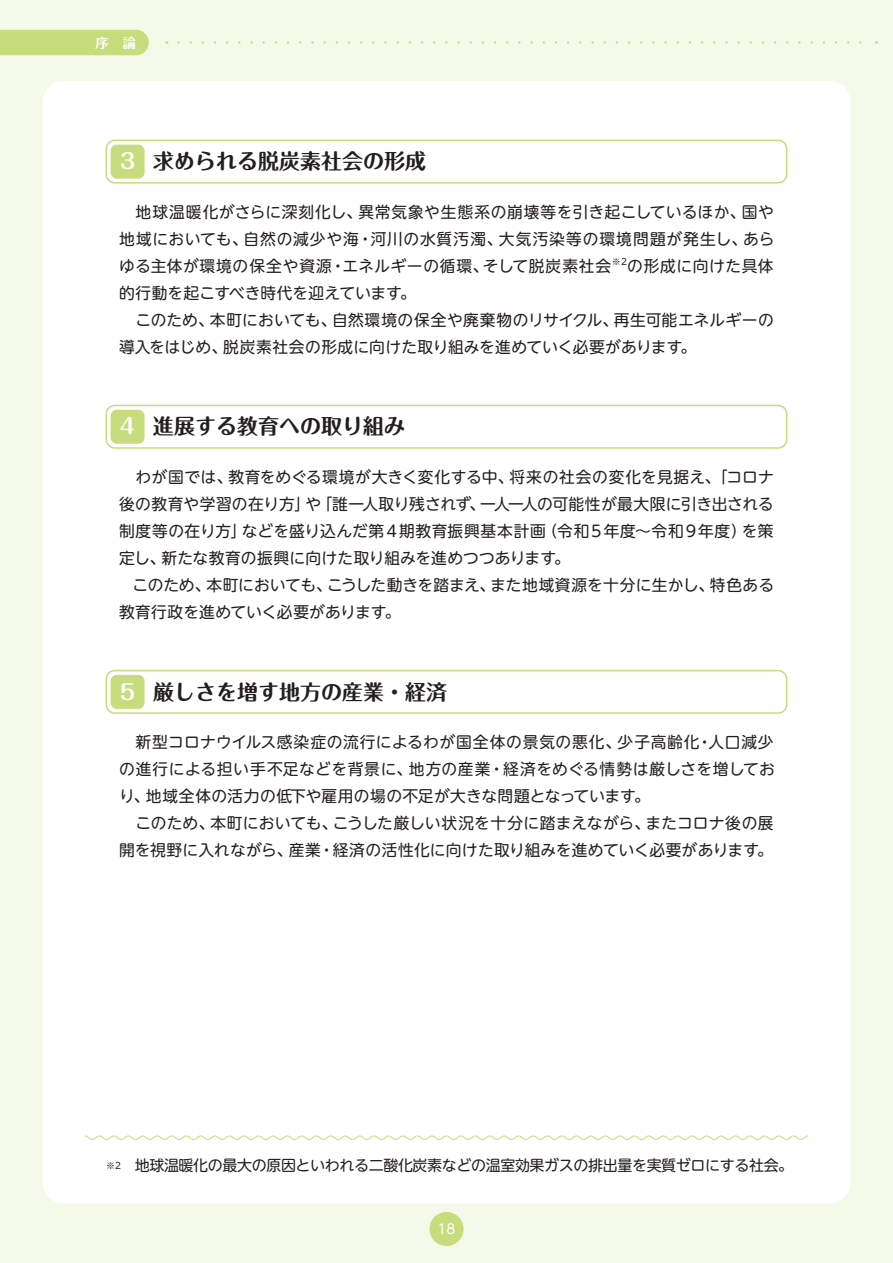
<style>
.page{position:relative;width:893px;height:1263px;background:#f4f9e9}
.page>*{position:absolute;margin:0;border:0;box-sizing:border-box;transform-origin:0 0}
.t1{font:700 21px "Maru Fo Pro";color:#231f20}
.t2{font:15.75px/27px "UD Shin M Go Pro";letter-spacing:.02em;color:#231f20}
.t3{font:15px "UD Shin M Go Pro";letter-spacing:-.025em;color:#231f20}
.t4{font:700 13.5px "Maru Fo Pro";color:#fff}
.t5{font:13.5px "UD Shin M Go Pro";color:#fff}
.s1{color:#fff}
</style>
<div class="page">
<div style="left:43px;top:81px;width:807px;height:1122px;background:#fff;border-radius:21px"></div>
<div style="left:429px;top:1212px;width:34px;height:34px;background:#c6dc7d;border-radius:50%"></div>
<div style="left:0;top:30px;width:149px;height:25px;background:#c6dc7d"></div>
<svg style="left:178px;top:41px;width:684px;height:3px"></svg>
<div style="left:106px;top:140px;width:681px;height:44px;border:2px solid #c6dc7d;border-radius:9px"></div>
<div style="left:111px;top:145px;width:34px;height:34px;background:#c6dc7d;border-radius:6px"></div>
<div style="left:106px;top:405px;width:681px;height:44px;border:2px solid #c6dc7d;border-radius:9px"></div>
<div style="left:111px;top:410px;width:34px;height:34px;background:#c6dc7d;border-radius:6px"></div>
<div style="left:106px;top:670px;width:681px;height:44px;border:2px solid #c6dc7d;border-radius:9px"></div>
<div style="left:111px;top:675px;width:34px;height:34px;background:#c6dc7d;border-radius:6px"></div>
<svg style="left:84px;top:1135px;width:725px;height:5px"></svg>
<p class="t4" style="left:96px;top:32px;width:42px">序　論</p>
<h1 class="t1" style="left:117px;top:145px;width:311px"><span class="s1">３</span> 求められる脱炭素社会の形成</h1>
<p class="t2" style="left:119px;top:198px;width:657px">　地球温暖化がさらに深刻化し、異常気象や生態系の崩壊等を引き起こしているほか、国や地域においても、自然の減少や海・河川の水質汚濁、大気汚染等の環境問題が発生し、あらゆる主体が環境の保全や資源・エネルギーの循環、そして脱炭素社会<sup>※2</sup>の形成に向けた具体的行動を起こすべき時代を迎えています。<br>　このため、本町においても、自然環境の保全や廃棄物のリサイクル、再生可能エネルギーの導入をはじめ、脱炭素社会の形成に向けた取り組みを進めていく必要があります。</p>
<h1 class="t1" style="left:117px;top:410px;width:290px"><span class="s1">４</span> 進展する教育への取り組み</h1>
<p class="t2" style="left:119px;top:463px;width:656px;text-align:justify">　わが国では、教育をめぐる環境が大きく変化する中、将来の社会の変化を見据え、「コロナ後の教育や学習の在り方」や「誰一人取り残されず、一人一人の可能性が最大限に引き出される制度等の在り方」などを盛り込んだ第４期教育振興基本計画（令和５年度～令和９年度）を策定し、新たな教育の振興に向けた取り組みを進めつつあります。</p>
<p class="t2" style="left:119px;top:571px;width:656px;text-indent:14px">このため、本町においても、こうした動きを踏まえ、また地域資源を十分に生かし、特色ある教育行政を進めていく必要があります。</p>
<h1 class="t1" style="left:117px;top:675px;width:332px"><span class="s1">５</span> 厳しさを増す地方の産業・経済</h1>
<p class="t2" style="left:119px;top:728px;width:657px">　新型コロナウイルス感染症の流行によるわが国全体の景気の悪化、少子高齢化・人口減少の進行による担い手不足などを背景に、地方の産業・経済をめぐる情勢は厳しさを増しており、地域全体の活力の低下や雇用の場の不足が大きな問題となっています。<br>　このため、本町においても、こうした厳しい状況を十分に踏まえながら、またコロナ後の展開を視野に入れながら、産業・経済の活性化に向けた取り組みを進めていく必要があります。</p>
<p class="t3" style="left:106px;top:1153px;width:688px"><sup>※2</sup> 地球温暖化の最大の原因といわれる二酸化炭素などの温室効果ガスの排出量を実質ゼロにする社会。</p>
<p class="t5" style="left:438px;top:1218px;width:19px">18</p>
</div>
